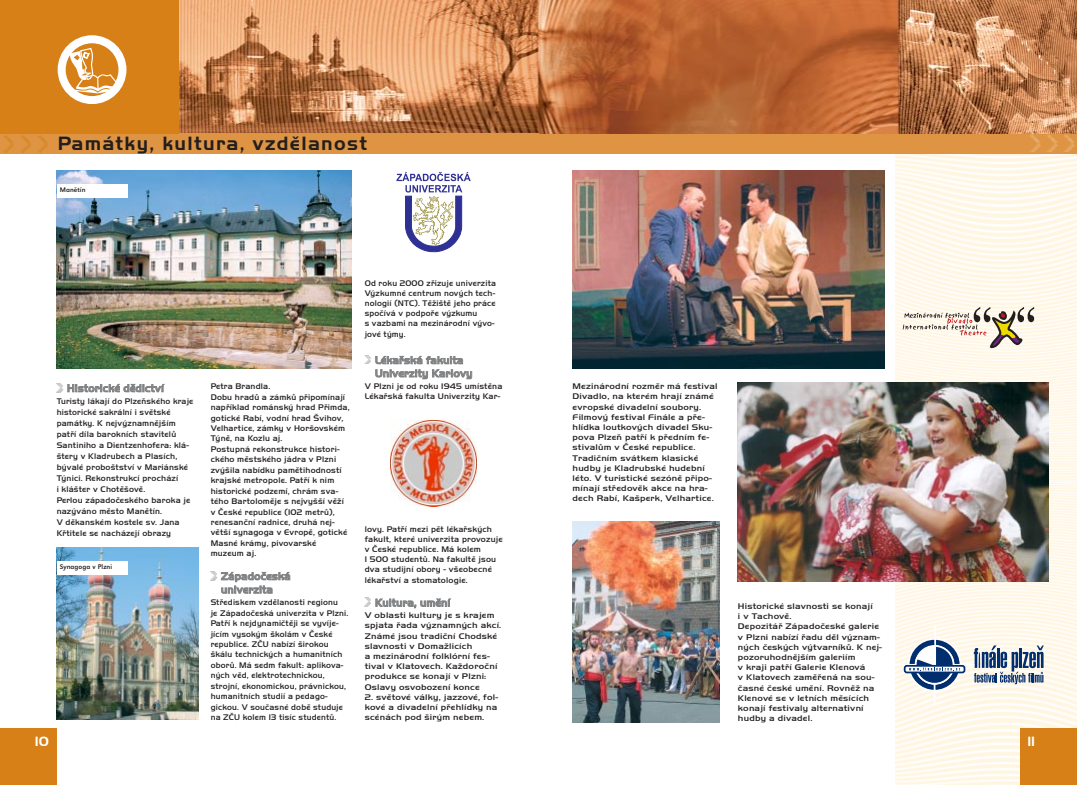
<style>
.page{position:relative;width:1077px;height:785px;background:#fff}
.page>*{position:absolute;margin:0;border:0;box-sizing:border-box;transform-origin:0 0}
.t1{font:700 20px "Handel Got DCE";letter-spacing:.065em;color:#231f1f}
.t2{font:700 14px "Handel Got DCE";color:#fff}
.t3{font:500 11px/13.4px "Handel Got DCE";letter-spacing:.02em;color:#808284}
.t4{font:500 8.5px/10.4px "Handel Got DCE";letter-spacing:.02em;color:#231f1f}
.t5{font:500 8.5px/10.2px "Handel Got DCE";letter-spacing:.02em;color:#231f1f;scale:1.13 1}
.t6{font:7px "URW Grotesk TCE";letter-spacing:.01em;color:#231f1f}
</style>
<div class="page">
<img style="left:896px;top:154px;width:181px;height:631px">
<div style="left:539px;top:133px;width:538px;height:21px;background:#de9442"></div>
<img style="left:1063px;top:134px;width:12px;height:18px">
<img style="left:1046px;top:134px;width:12px;height:18px">
<img style="left:1029px;top:134px;width:12px;height:18px">
<img style="left:179px;top:0;width:898px;height:133px">
<div style="left:0;top:133px;width:539px;height:21px;background:#de9442"></div>
<svg style="left:365px;top:597px;width:6px;height:10px"></svg>
<svg style="left:365px;top:355px;width:6px;height:9px"></svg>
<svg style="left:211px;top:572px;width:7px;height:8px"></svg>
<svg style="left:57px;top:384px;width:7px;height:8px"></svg>
<img style="left:37px;top:135px;width:11px;height:18px">
<img style="left:20px;top:135px;width:11px;height:18px">
<img style="left:3px;top:135px;width:11px;height:18px">
<img style="left:57px;top:170px;width:295px;height:198px">
<img style="left:737px;top:383px;width:312px;height:198px">
<img style="left:57px;top:547px;width:141px;height:173px">
<img style="left:573px;top:170px;width:311px;height:198px">
<img style="left:573px;top:522px;width:147px;height:201px">
<svg style="left:397px;top:172px;width:74px;height:80px"></svg>
<div style="left:0;top:0;width:179px;height:133px;background:#d68017"></div>
<svg style="left:57px;top:35px;width:70px;height:69px"></svg>
<div style="left:0;top:728px;width:57px;height:57px;background:#d68017"></div>
<div style="left:1020px;top:728px;width:57px;height:57px;background:#d68017"></div>
<img style="left:390px;top:421px;width:86px;height:85px">
<svg style="left:903px;top:307px;width:131px;height:41px"></svg>
<img style="left:895px;top:549px;width:149px;height:234px">
<div style="left:57px;top:184px;width:71px;height:13px;background:#fff"></div>
<div style="left:57px;top:561px;width:71px;height:13px;background:#fff"></div>
<h1 class="t1" style="left:58px;top:135px;width:311px">Památky, kultura, vzdělanost</h1>
<p class="t6" style="left:60px;top:187px;width:27px">Manětín</p>
<p class="t3" style="left:67px;top:383px;width:98px">Historické dědictví</p>
<p class="t4" style="left:57px;top:397px;width:138px;line-height:10.9px">Turisty lákají do Plzeňského kraje historické sakrální i světské památky. K nejvýznamnějším patří díla barokních stavitelů<br>Santiniho a Dientzenhofera: klá&shy;štery v Kladrubech a Plasích, bývalé proboštství v Mariánské<br>Týnici. Rekonstrukcí prochází<br>i klášter v Chotěšově.<br>Perlou západočeského baroka je nazýváno město Manětín.<br>V děkanském kostele sv. Jana<br>Křtitele se nacházejí obrazy</p>
<p class="t6" style="left:60px;top:564px;width:54px">Synagoga v Plzni</p>
<p class="t4" style="left:211px;top:382px;width:140px">Petra Brandla.<br>Dobu hradů a zámků připomínají například románský hrad Přimda, gotické Rabí, vodní hrad Švihov,<br>Velhartice, zámky v Horšovském<br>Týně, na Kozlu aj.<br>Postupná rekonstrukce histori&shy;ckého městského jádra v Plzni zvýšila nabídku pamětihodností krajské metropole. Patří k nim historické podzemí, chrám sva&shy;tého Bartoloměje s nejvyšší věží v České republice (102 metrů), renesanční radnice, druhá nej&shy;větší synagoga v Evropě, gotické<br>Masné krámy, pivovarské muzeum aj.</p>
<p class="t3" style="left:221px;top:571px;width:71px">Západočeská univerzita</p>
<p class="t4" style="left:211px;top:598px;width:139px">Střediskem vzdělanosti regionu<br>je Západočeská univerzita v Plzni.<br>Patří k nejdynamičtěji se vyvíje&shy;jícím vysokým školám v České republice. ZČU nabízí širokou škálu technických a humanitních oborů. Má sedm fakult: aplikova&shy;ných věd, elektrotechnickou, strojní, ekonomickou, právnickou, humanitních studií a pedago&shy;gickou. V současné době studuje na ZČU kolem 13 tisíc studentů.</p>
<p class="t4" style="left:365px;top:279px;width:133px">Od roku 2000 zřizuje univerzita<br>Výzkumné centrum nových tech&shy;nologií (NTC). Těžiště jeho práce spočívá v podpoře výzkumu<br>s vazbami na mezinárodní vývo&shy;jové týmy.</p>
<p class="t3" style="left:375px;top:355px;width:99px">Lékařská fakulta<br>Univerzity Karlovy</p>
<p class="t4" style="left:365px;top:382px;width:139px">V Plzni je od roku 1945 umístěna<br>Lékařská fakulta Univerzity Kar-</p>
<p class="t4" style="left:365px;top:524px;width:139px">lovy. Patří mezi pět lékařských fakult, které univerzita provozuje v České republice. Má kolem<br>1 500 studentů. Na fakultě jsou dva studijní obory - všeobecné lékařství a stomatologie.</p>
<p class="t3" style="left:375px;top:597px;width:77px">Kultura, umění</p>
<p class="t5" style="left:365px;top:611px;width:122px">V oblasti kultury je s krajem spjata řada významných akcí.<br>Známé jsou tradiční Chodské slavnosti v Domažlicích<br>a mezinárodní folklórní fes&shy;tival v Klatovech. Každoroční produkce se konají v Plzni:<br>Oslavy osvobození konce</p>
<p class="t5" style="left:365px;top:693px;width:119px;text-align:justify">2. světové války, jazzové, fol&shy;kové a divadelní přehlídky na scénách pod širým nebem.</p>
<p class="t5" style="left:573px;top:382px;width:130px">Mezinárodní rozměr má festival<br>Divadlo, na kterém hrají známé evropské divadelní soubory.<br>Filmový festival Finále a pře&shy;hlídka loutkových divadel Sku&shy;pova Plzeň patří k předním fe&shy;stivalům v České republice.<br>Tradičním svátkem klasické hudby je Kladrubské hudební léto. V turistické sezóně připo&shy;mínají středověk akce na hra&shy;dech Rabí, Kašperk, Velhartice.</p>
<p class="t5" style="left:738px;top:602px;width:129px">Historické slavnosti se konají<br>i v Tachově.<br>Depozitář Západočeské galerie v Plzni nabízí řadu děl význam&shy;ných českých výtvarníků. K nej&shy;pozoruhodnějším galeriím<br>v kraji patří Galerie Klenová<br>v Klatovech zaměřená na sou&shy;časné české umění. Rovněž na<br>Klenové se v letních měsících konají festivaly alternativní hudby a divadel.</p>
<h2 class="t2" style="left:35px;top:736px;width:16px">10</h2>
<h2 class="t2" style="left:1027px;top:736px;width:9px">11</h2>
</div>
